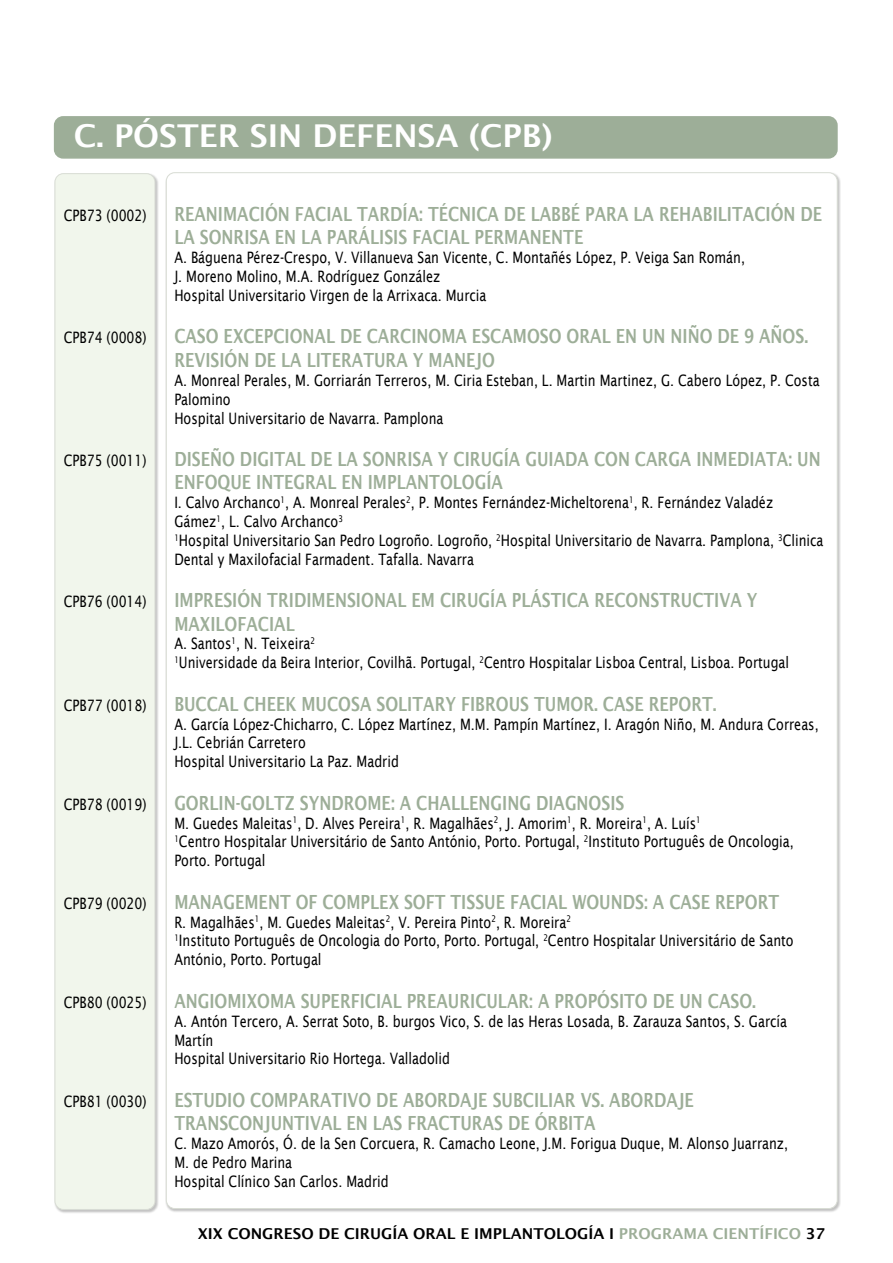
<style>
.page{position:relative;width:893px;height:1263px;background:#fff}
.page>*{position:absolute;margin:0;border:0;box-sizing:border-box;transform-origin:0 0}
.t1{font:600 31.5px "Lucida Sans";color:#fff}
.t2{font:600 19.5px/23.4px "Lucida Sans";color:#9dae98;scale:.8 1}
.t3{font:15.75px/18.9px "Lucida Sans";color:#000;scale:.8 1}
.t4{font:600 15px "Lucida Sans";color:#000}
.s1{color:#9dae98}
</style>
<div class="page">
<div style="left:54px;top:173px;width:105px;height:1040px;background:#000;opacity:.24"></div>
<div style="left:55px;top:174px;width:100px;height:1035px;background:#f1f6ec;border-radius:9px"></div>
<div style="left:54px;top:173px;width:101px;height:1037px;border:1px solid #d9ddd5;border-radius:9px"></div>
<div style="left:55px;top:117px;width:782px;height:41px;background:#9dae98;border-radius:9px"></div>
<div style="left:54px;top:116px;width:784px;height:43px;border:2px solid #9dae98;border-radius:9px"></div>
<h1 class="t1" style="left:74px;top:118px;width:480px">C. PÓSTER SIN DEFENSA (CPB)</h1>
<p class="t3" style="left:64px;top:206px;width:105px">CPB73 (0002)</p>
<p class="t2" style="left:174px;top:202px;width:811px">REANIMACIÓN FACIAL TARDÍA: TÉCNICA DE LABBÉ PARA LA REHABILITACIÓN DE<br>LA SONRISA EN LA PARÁLISIS FACIAL PERMANENTE</p>
<p class="t3" style="left:174px;top:248px;width:715px">A. Báguena Pérez-Crespo, V. Villanueva San Vicente, C. Montañés López, P. Veiga San Román,<br>J. Moreno Molino, M.A. Rodríguez González<br>Hospital Universitario Virgen de la Arrixaca. Murcia</p>
<p class="t3" style="left:64px;top:328px;width:105px">CPB74 (0008)</p>
<p class="t2" style="left:174px;top:325px;width:794px">CASO EXCEPCIONAL DE CARCINOMA ESCAMOSO ORAL EN UN NIÑO DE 9 AÑOS.<br>REVISIÓN DE LA LITERATURA Y MANEJO</p>
<p class="t3" style="left:174px;top:371px;width:808px">A. Monreal Perales, M. Gorriarán Terreros, M. Ciria Esteban, L. Martin Martinez, G. Cabero López, P. Costa<br>Palomino<br>Hospital Universitario de Navarra. Pamplona</p>
<p class="t3" style="left:64px;top:451px;width:105px">CPB75 (0011)</p>
<p class="t2" style="left:174px;top:447px;width:809px">DISEÑO DIGITAL DE LA SONRISA Y CIRUGÍA GUIADA CON CARGA INMEDIATA: UN<br>ENFOQUE INTEGRAL EN IMPLANTOLOGÍA</p>
<p class="t3" style="left:174px;top:493px;width:813px">I. Calvo Archanco<sup>1</sup>, A. Monreal Perales<sup>2</sup>, P. Montes Fernández-Micheltorena<sup>1</sup>, R. Fernández Valadéz Gámez<sup>1</sup>, L. Calvo Archanco<sup>3<br>1</sup>Hospital Universitario San Pedro Logroño. Logroño, <sup>2</sup>Hospital Universitario de Navarra. Pamplona, <sup>3</sup>Clinica Dental y Maxilofacial Farmadent. Tafalla. Navarra</p>
<p class="t3" style="left:64px;top:592px;width:105px">CPB76 (0014)</p>
<p class="t2" style="left:174px;top:588px;width:730px">IMPRESIÓN TRIDIMENSIONAL EM CIRUGÍA PLÁSTICA RECONSTRUCTIVA Y<br>MAXILOFACIAL</p>
<p class="t3" style="left:174px;top:634px;width:770px">A. Santos<sup>1</sup>, N. Teixeira<sup>2<br>1</sup>Universidade da Beira Interior, Covilhã. Portugal, <sup>2</sup>Centro Hospitalar Lisboa Central, Lisboa. Portugal</p>
<p class="t3" style="left:64px;top:695px;width:105px">CPB77 (0018)</p>
<p class="t2" style="left:174px;top:692px;width:679px">BUCCAL CHEEK MUCOSA SOLITARY FIBROUS TUMOR. CASE REPORT.</p>
<p class="t3" style="left:174px;top:714px;width:807px">A. García López-Chicharro, C. López Martínez, M.M. Pampín Martínez, I. Aragón Niño, M. Andura Correas,<br>J.L. Cebrián Carretero<br>Hospital Universitario La Paz. Madrid</p>
<p class="t3" style="left:64px;top:794px;width:105px">CPB78 (0019)</p>
<p class="t2" style="left:174px;top:791px;width:564px">GORLIN-GOLTZ SYNDROME: A CHALLENGING DIAGNOSIS</p>
<p class="t3" style="left:174px;top:813px;width:776px">M. Guedes Maleitas<sup>1</sup>, D. Alves Pereira<sup>1</sup>, R. Magalhães<sup>2</sup>, J. Amorim<sup>1</sup>, R. Moreira<sup>1</sup>, A. Luís<sup>1<br>1</sup>Centro Hospitalar Universitário de Santo António, Porto. Portugal, <sup>2</sup>Instituto Português de Oncologia,<br>Porto. Portugal</p>
<p class="t3" style="left:64px;top:893px;width:105px">CPB79 (0020)</p>
<p class="t2" style="left:174px;top:890px;width:758px">MANAGEMENT OF COMPLEX SOFT TISSUE FACIAL WOUNDS: A CASE REPORT</p>
<p class="t3" style="left:174px;top:912px;width:776px">R. Magalhães<sup>1</sup>, M. Guedes Maleitas<sup>2</sup>, V. Pereira Pinto<sup>2</sup>, R. Moreira<sup>2<br>1</sup>Instituto Português de Oncologia do Porto, Porto. Portugal, <sup>2</sup>Centro Hospitalar Universitário de Santo<br>António, Porto. Portugal</p>
<p class="t3" style="left:64px;top:992px;width:105px">CPB80 (0025)</p>
<p class="t2" style="left:174px;top:989px;width:729px">ANGIOMIXOMA SUPERFICIAL PREAURICULAR: A PROPÓSITO DE UN CASO.</p>
<p class="t3" style="left:174px;top:1011px;width:768px">A. Antón Tercero, A. Serrat Soto, B. burgos Vico, S. de las Heras Losada, B. Zarauza Santos, S. García<br>Martín<br>Hospital Universitario Rio Hortega. Valladolid</p>
<p class="t3" style="left:64px;top:1091px;width:105px">CPB81 (0030)</p>
<p class="t2" style="left:174px;top:1088px;width:651px">ESTUDIO COMPARATIVO DE ABORDAJE SUBCILIAR VS. ABORDAJE<br>TRANSCONJUNTIVAL EN LAS FRACTURAS DE ÓRBITA</p>
<p class="t3" style="left:174px;top:1134px;width:769px">C. Mazo Amorós, Ó. de la Sen Corcuera, R. Camacho Leone, J.M. Forigua Duque, M. Alonso Juarranz,<br>M. de Pedro Marina<br>Hospital Clínico San Carlos. Madrid</p>
<p class="t4" style="left:198px;top:1225px;width:629px">XIX CONGRESO DE CIRUGÍA ORAL E IMPLANTOLOGÍA I <span class="s1">PROGRAMA CIENTÍFICO</span> 37</p>
</div>
